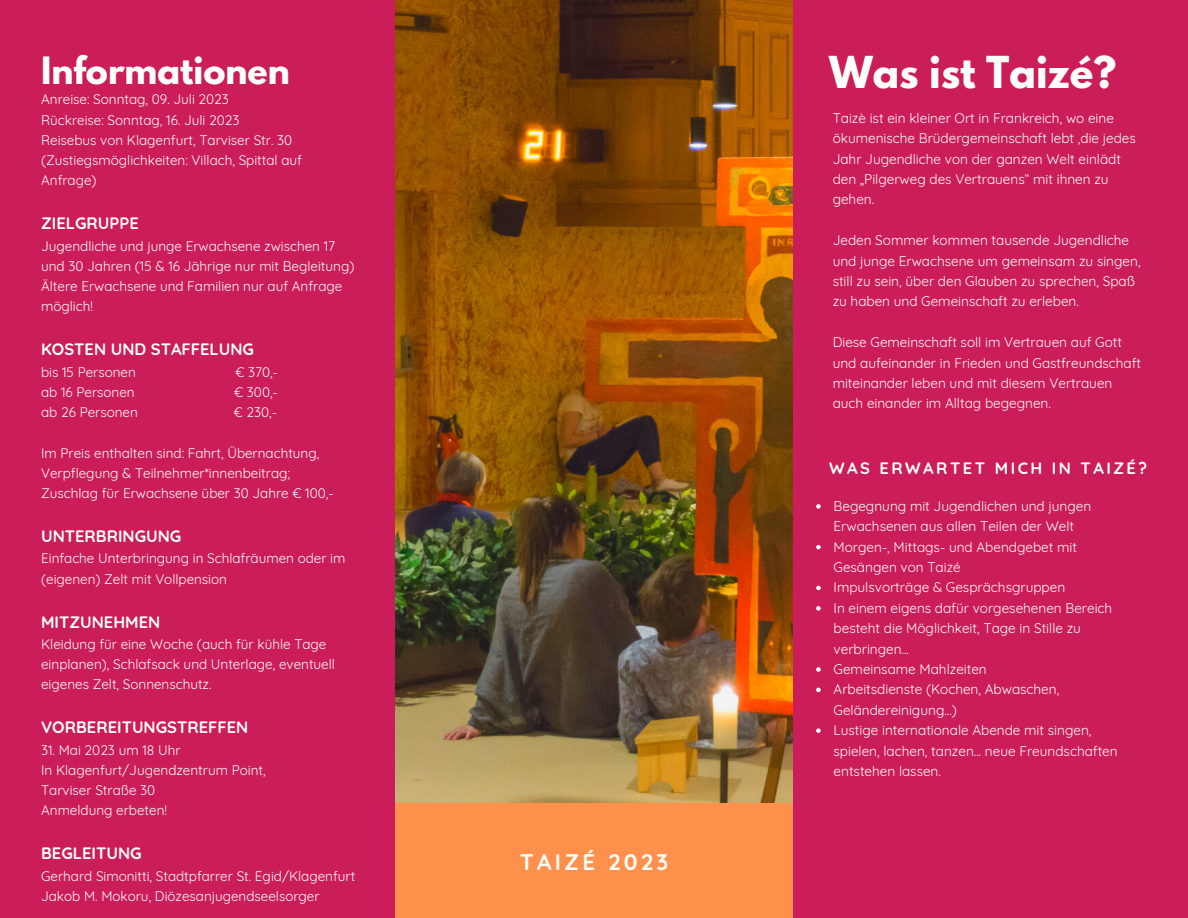
<style>
.page{position:relative;width:1188px;height:918px;background:#cb1d5a}
.page>*{position:absolute;margin:0;border:0;box-sizing:border-box;transform-origin:0 0}
.t1{font:700 39px "League Spartan";color:#fffff9}
.t2{font:700 33.3px "League Spartan";color:#fffff9}
.t3{font:700 22.5px "Quicksand";letter-spacing:.15em;color:#fffff9}
.t4{font:700 16.5px "Quicksand";color:#fffff9}
.t5{font:700 16.5px "Quicksand";letter-spacing:.15em;color:#fffff9}
.t6{font:13.65px/20.4px "Quicksand";color:#fffff9}
.t7{font:13.5px/20.2px "Quicksand";color:#fffff9}
</style>
<div class="page">
<img style="left:396px;top:0;width:397px;height:803px">
<div style="left:396px;top:803px;width:397px;height:115px;background:#ff914d"></div>
<svg style="left:816px;top:504px;width:5px;height:5px"></svg>
<svg style="left:816px;top:545px;width:5px;height:4px"></svg>
<svg style="left:816px;top:586px;width:5px;height:4px"></svg>
<svg style="left:816px;top:606px;width:5px;height:5px"></svg>
<svg style="left:816px;top:667px;width:5px;height:5px"></svg>
<svg style="left:816px;top:688px;width:5px;height:4px"></svg>
<svg style="left:816px;top:728px;width:5px;height:5px"></svg>
<h2 class="t2" style="left:41px;top:54px;width:250px">Informationen</h2>
<p class="t7" style="left:41px;top:89px;width:262px">Anreise: Sonntag, 09. Juli 2023<br>Rückreise: Sonntag, 16. Juli 2023<br>Reisebus von Klagenfurt, Tarviser Str. 30 (Zustiegsmöglichkeiten: Villach, Spittal auf Anfrage)</p>
<p class="t4" style="left:41px;top:213px;width:99px">ZIELGRUPPE</p>
<p class="t7" style="left:41px;top:235px;width:315px">Jugendliche und junge Erwachsene zwischen 17 und 30 Jahren (15 &amp; 16 Jährige nur mit Begleitung)<br>Ältere Erwachsene und Familien nur auf Anfrage möglich!</p>
<p class="t4" style="left:41px;top:339px;width:214px">KOSTEN UND STAFFELUNG</p>
<p class="t7" style="left:41px;top:361px;width:96px">bis 15 Personen</p>
<p class="t7" style="left:235px;top:361px;width:44px">€ 370,-</p>
<p class="t7" style="left:41px;top:382px;width:95px">ab 16 Personen</p>
<p class="t7" style="left:234px;top:382px;width:45px">€ 300,-</p>
<p class="t7" style="left:41px;top:402px;width:98px">ab 26 Personen</p>
<p class="t7" style="left:234px;top:402px;width:45px">€ 230,-</p>
<p class="t7" style="left:41px;top:442px;width:294px">Im Preis enthalten sind: Fahrt, Übernachtung,<br>Verpflegung &amp; Teilnehmer*innenbeitrag;<br>Zuschlag für Erwachsene über 30 Jahre € 100,-</p>
<p class="t4" style="left:41px;top:526px;width:142px">UNTERBRINGUNG</p>
<p class="t7" style="left:41px;top:548px;width:306px">Einfache Unterbringung in Schlafräumen oder im (eigenen) Zelt mit Vollpension</p>
<p class="t4" style="left:41px;top:611px;width:121px">MITZUNEHMEN</p>
<p class="t7" style="left:41px;top:634px;width:295px">Kleidung für eine Woche (auch für kühle Tage einplanen), Schlafsack und Unterlage, eventuell eigenes Zelt, Sonnenschutz.</p>
<p class="t4" style="left:41px;top:717px;width:209px">VORBEREITUNGSTREFFEN</p>
<p class="t7" style="left:41px;top:739px;width:226px">31. Mai 2023 um 18 Uhr<br>In Klagenfurt/Jugendzentrum Point,<br>Tarviser Straße 30<br>Anmeldung erbeten!</p>
<p class="t4" style="left:41px;top:843px;width:102px">BEGLEITUNG</p>
<p class="t7" style="left:41px;top:865px;width:316px">Gerhard Simonitti, Stadtpfarrer St. Egid/Klagenfurt<br>Jakob M. Mokoru, Diözesanjugendseelsorger</p>
<h3 class="t3" style="left:520px;top:847px;width:150px">TAIZÉ 2023</h3>
<h1 class="t1" style="left:829px;top:53px;width:289px">Was ist Taizé?</h1>
<p class="t6" style="left:833px;top:108px;width:305px">Taizè ist ein kleiner Ort in Frankreich, wo eine ökumenische Brüdergemeinschaft lebt ,die jedes Jahr Jugendliche von der ganzen Welt einlädt den „Pilgerweg des Vertrauens“ mit ihnen zu gehen.</p>
<p class="t6" style="left:833px;top:230px;width:309px">Jeden Sommer kommen tausende Jugendliche und junge Erwachsene um gemeinsam zu singen, still zu sein, über den Glauben zu sprechen, Spaß zu haben und Gemeinschaft zu erleben.</p>
<p class="t6" style="left:833px;top:332px;width:310px">Diese Gemeinschaft soll im Vertrauen auf Gott und aufeinander in Frieden und Gastfreundschaft miteinander leben und mit diesem Vertrauen auch einander im Alltag begegnen.</p>
<p class="t5" style="left:829px;top:458px;width:320px">WAS ERWARTET MICH IN TAIZÉ?</p>
<p class="t6" style="left:834px;top:496px;width:286px">Begegnung mit Jugendlichen und jungen Erwachsenen aus allen Teilen der Welt Morgen-, Mittags- und Abendgebet mit Gesängen von Taizé<br>Impulsvorträge &amp; Gesprächsgruppen<br>In einem eigens dafür vorgesehenen Bereich besteht die Möglichkeit, Tage in Stille zu verbringen...<br>Gemeinsame Mahlzeiten<br>Arbeitsdienste (Kochen, Abwaschen, Geländereinigung...)<br>Lustige internationale Abende mit singen, spielen, lachen, tanzen... neue Freundschaften entstehen lassen.</p>
</div>
